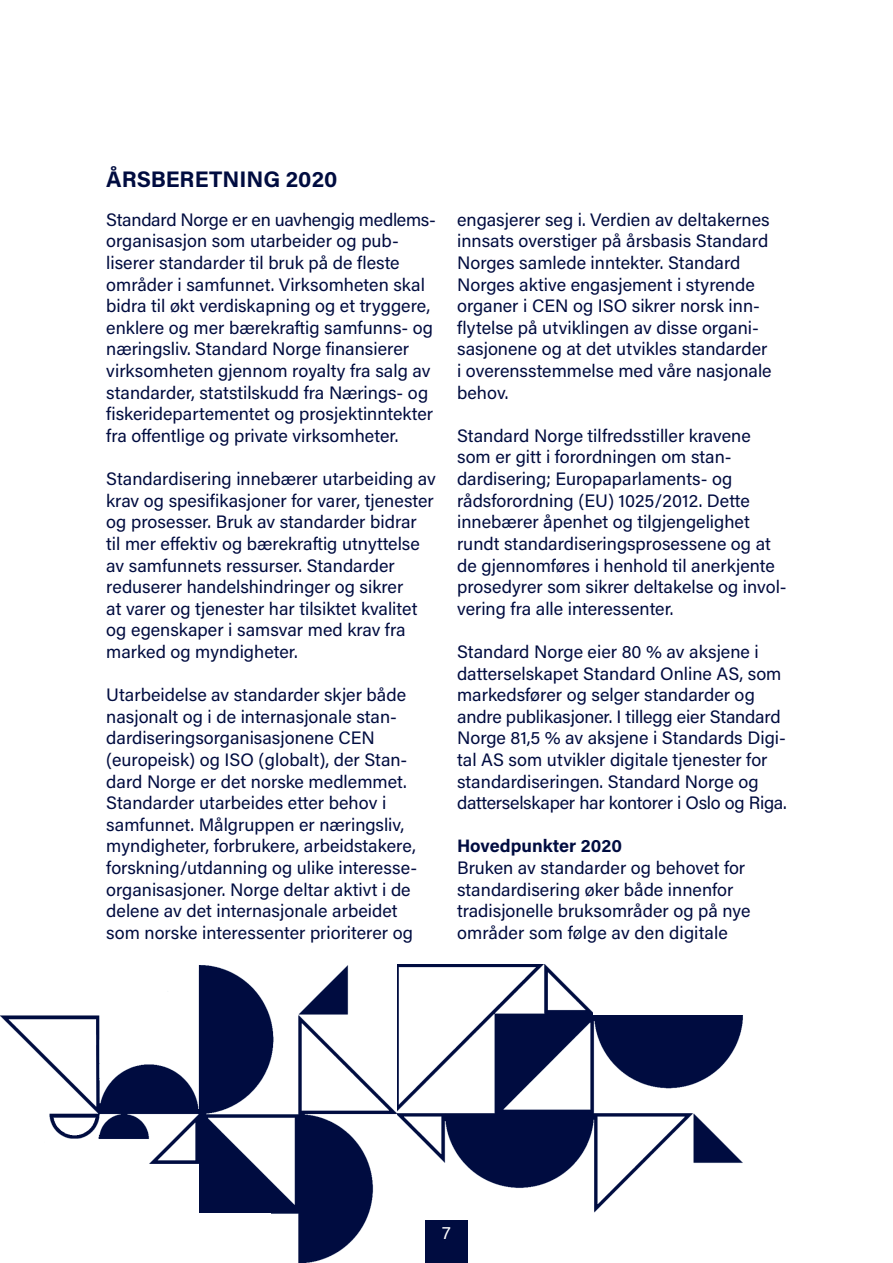
<style>
.page{position:relative;width:893px;height:1263px;background:#fff}
.page>*{position:absolute;margin:0;border:0;box-sizing:border-box;transform-origin:0 0}
.t1{font:700 22.5px "Acumin Pro";color:#000c40}
.t2{font:18px/21.6px "Acumin Pro";color:#000c40}
.t3{font:700 18px "Acumin Pro";color:#000c40}
.t4{font:18px "Acumin Pro";color:#fff}
</style>
<div class="page">
<img style="left:0;top:965px;width:397px;height:298px">
<img style="left:397px;top:964px;width:346px;height:248px">
<div style="left:113px;top:1164px;width:86px;height:99px;background:#fff"></div>
<div style="left:189px;top:1214px;width:82px;height:49px;background:#fff"></div>
<div style="left:425px;top:1220px;width:43px;height:43px;background:#000c40"></div>
<div style="left:594px;top:959px;width:150px;height:56px;background:#fff"></div>
<p class="t1" style="left:106px;top:163px;width:233px">ÅRSBERETNING 2020</p>
<p class="t2" style="left:106px;top:208px;width:331px">Standard Norge er en uavhengig medlems&shy;organisasjon som utarbeider og pub&shy;liserer standarder til bruk på de fleste områder i samfunnet. Virksomheten skal bidra til økt verdiskapning og et tryggere, enklere og mer bærekraftig samfunns- og næringsliv. Standard Norge finansierer virksomheten gjennom royalty fra salg av standarder, statstilskudd fra Nærings- og fiskeridepartementet og prosjektinntekter fra offentlige og private virksomheter.</p>
<p class="t2" style="left:106px;top:467px;width:331px">Standardisering innebærer utarbeiding av krav og spesifikasjoner for varer, tjenester og prosesser. Bruk av standarder bidrar<br>til mer effektiv og bærekraftig utnyttelse av samfunnets ressurser. Standarder reduserer handelshindringer og sikrer<br>at varer og tjenester har tilsiktet kvalitet og egenskaper i samsvar med krav fra marked og myndigheter.</p>
<p class="t2" style="left:106px;top:683px;width:312px">Utarbeidelse av standarder skjer både nasjonalt og i de internasjonale stan&shy;dardiseringsorganisasjonene CEN (europeisk) og ISO (globalt), der Stan&shy;dard Norge er det norske medlemmet.<br>Standarder utarbeides etter behov i samfunnet. Målgruppen er næringsliv, myndigheter, forbrukere, arbeidstakere, forskning/utdanning og ulike interesse&shy;organisasjoner. Norge deltar aktivt i de delene av det internasjonale arbeidet som norske interessenter prioriterer og</p>
<p class="t2" style="left:457px;top:208px;width:316px">engasjerer seg i. Verdien av deltakernes innsats overstiger på årsbasis Standard Norges samlede inntekter. Standard Norges aktive engasjement i styrende organer i CEN og ISO sikrer norsk inn&shy;flytelse på utviklingen av disse organi&shy;sasjonene og at det utvikles standarder i overensstemmelse med våre nasjonale behov.</p>
<p class="t2" style="left:457px;top:424px;width:331px">Standard Norge tilfredsstiller kravene som er gitt i forordningen om stan&shy;dardisering; Europaparlaments- og rådsforordning (EU) 1025/2012. Dette innebærer åpenhet og tilgjengelighet rundt standardiseringsprosessene og at de gjennomføres i henhold til anerkjente prosedyrer som sikrer deltakelse og invol&shy;vering fra alle interessenter.</p>
<p class="t2" style="left:457px;top:640px;width:331px">Standard Norge eier 80 % av aksjene i datterselskapet Standard Online AS, som markedsfører og selger standarder og andre publikasjoner. I tillegg eier Standard Norge 81,5 % av aksjene i Standards Digi&shy;tal AS som utvikler digitale tjenester for standardiseringen. Standard Norge og datterselskaper har kontorer i Oslo og Riga.</p>
<p class="t3" style="left:457px;top:833px;width:167px">Hovedpunkter 2020</p>
<p class="t2" style="left:457px;top:856px;width:295px">Bruken av standarder og behovet for standardisering øker både innenfor tradisjonelle bruksområder og på nye områder som følge av den digitale</p>
<p class="t4" style="left:442px;top:1220px;width:10px">7</p>
</div>
